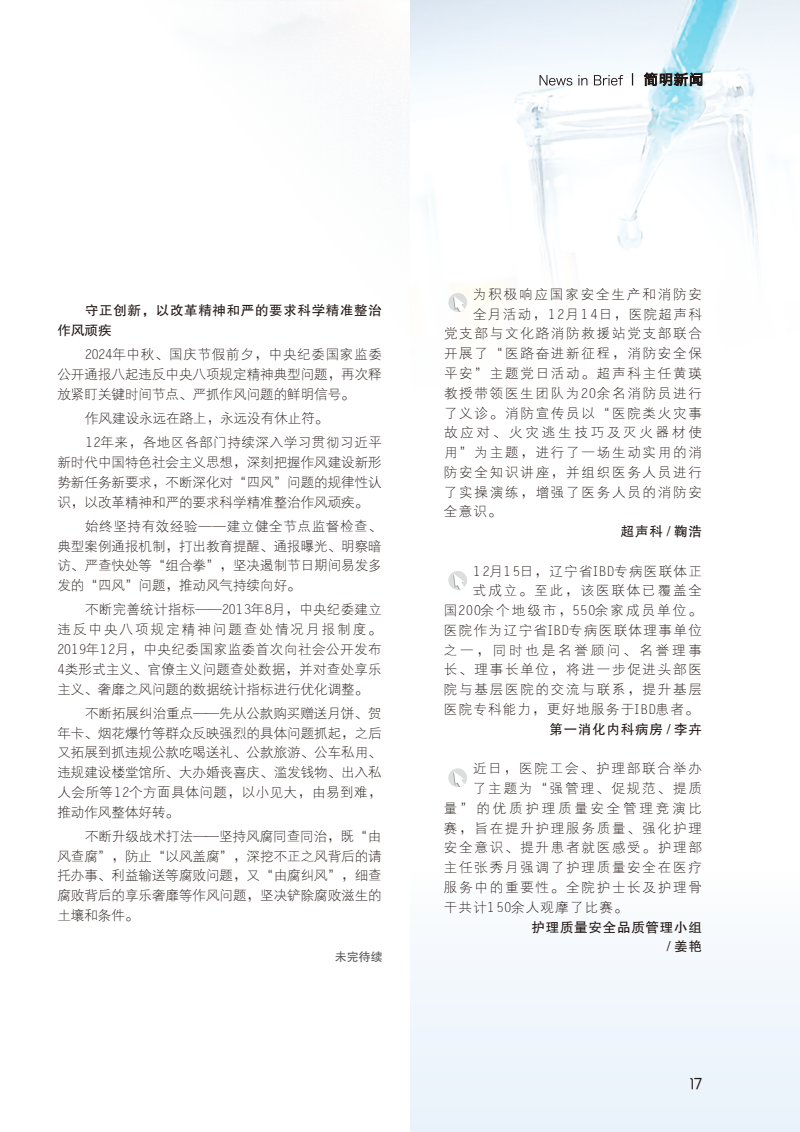
<style>
.page{position:relative;width:800px;height:1132px;background:#fff}
.page>*{position:absolute;margin:0;border:0;box-sizing:border-box;transform-origin:0 0}
.t1{font:13.5px/19.8px "FZXDXJW GB1 0";letter-spacing:.09em;color:#231916;text-align:justify}
.t2{font:13.5px "FZXDXJW GB1 0";letter-spacing:.13em;color:#231916}
.t3{font:13.5px/19.8px "FZXDXJW GB1 0";letter-spacing:.12em;color:#231916;text-align:right}
.t4{font:13.5px/19.8px "FZHTJW GB1 0";letter-spacing:.05em;color:#231916}
.t5{font:13.5px "FZXDXJW GB1 0";letter-spacing:.14em;color:#231916}
.t6{font:13.5px/24.3px "FZXDXJW GB1 0";letter-spacing:.045em;color:#231916}
.t7{font:13.5px "FZXDXJW GB1 0";letter-spacing:.205em;color:#231916}
.t8{font:13.5px "Zekton";color:#231916}
.t9{font:12px "FZHTJW GB1 0";color:#595857}
.s1{font-family:"FZHTJW GB1 0"}
</style>
<div class="page">
<svg style="left:411px;top:0;width:388px;height:305px"></svg>
<div style="left:411px;top:811px;width:388px;height:320px;background:#f3f8fc"></div>
<div style="left:448px;top:293px;width:19px;height:19px;background:#dcdddd;border-radius:50%"></div>
<svg style="left:453px;top:296px;width:14px;height:16px"></svg>
<svg style="left:448px;top:570px;width:19px;height:19px"></svg>
<svg style="left:453px;top:573px;width:14px;height:16px"></svg>
<div style="left:448px;top:768px;width:19px;height:19px;background:#dcdddd;border-radius:50%"></div>
<svg style="left:453px;top:771px;width:14px;height:16px"></svg>
<svg style="left:643px;top:72px;width:59px;height:15px"></svg>
<svg style="left:631px;top:73px;width:2px;height:12px"></svg>
<svg style="left:539px;top:75px;width:84px;height:10px"></svg>
<p class="t4" style="left:57px;top:301px;width:326px;text-indent:28px">守正创新，以改革精神和严的要求科学精准整治作风顽疾</p>
<p class="t1" style="left:57px;top:345px;width:326px;text-indent:28px">2024年中秋、国庆节假前夕，中央纪委国家监委公开通报八起违反中央八项规定精神典型问题，再次释放紧盯关键时间节点、严抓作风问题的鲜明信号。</p>
<p class="t6" style="left:85px;top:406px;width:298px">作风建设永远在路上，永远没有休止符。<br>12年来，各地区各部门持续深入学习贯彻习近平</p>
<p class="t1" style="left:57px;top:452px;width:325px">新时代中国特色社会主义思想，深刻把握作风建设新形势新任务新要求，不断深化对“四风”问题的规律性认识，以改革精神和严的要求科学精准整治作风顽疾。</p>
<p class="t1" style="left:57px;top:516px;width:326px;text-indent:28px">始终坚持有效经验——建立健全节点监督检查、典型案例通报机制，打出教育提醒、通报曝光、明察暗访、严查快处等“组合拳”，坚决遏制节日期间易发多发的“四风”问题，推动风气持续向好。</p>
<p class="t1" style="left:57px;top:600px;width:326px;text-indent:28px">不断完善统计指标——2013年8月，中央纪委建立违反中央八项规定精神问题查处情况月报制度。2019年12月，中央纪委国家监委首次向社会公开发布4类形式主义、官僚主义问题查处数据，并对查处享乐主义、奢靡之风问题的数据统计指标进行优化调整。</p>
<p class="t1" style="left:57px;top:703px;width:326px;text-indent:28px">不断拓展纠治重点——先从公款购买赠送月饼、贺年卡、烟花爆竹等群众反映强烈的具体问题抓起，之后又拓展到抓违规公款吃喝送礼、公款旅游、公车私用、违规建设楼堂馆所、大办婚丧喜庆、滥发钱物、出入私人会所等12个方面具体问题，以小见大，由易到难，推动作风整体好转。</p>
<p class="t1" style="left:57px;top:826px;width:325px;text-indent:28px">不断升级战术打法——坚持风腐同查同治，既“由风查腐”，防止“以风盖腐”，深挖不正之风背后的请托办事、利益输送等腐败问题，又“由腐纠风”，细查腐败背后的享乐奢靡等作风问题，坚决铲除腐败滋生的土壤和条件。</p>
<p class="t9" style="left:334px;top:949px;width:49px">未完待续</p>
<p class="t5" style="left:473px;top:287px;width:230px">为积极响应国家安全生产和消防安</p>
<p class="t1" style="left:473px;top:304px;width:230px">全月活动，12月14日，医院超声科</p>
<p class="t2" style="left:444px;top:326px;width:259px">党支部与文化路消防救援站党支部联合</p>
<p class="t2" style="left:444px;top:346px;width:259px">开展了“医路奋进新征程，消防安全保</p>
<p class="t2" style="left:444px;top:366px;width:259px">平安”主题党日活动。超声科主任黄瑛</p>
<p class="t2" style="left:444px;top:386px;width:259px">教授带领医生团队为20余名消防员进行</p>
<p class="t2" style="left:444px;top:405px;width:259px">了义诊。消防宣传员以“医院类火灾事</p>
<p class="t7" style="left:444px;top:425px;width:259px">故应对、火灾逃生技巧及灭火器材使</p>
<p class="t2" style="left:444px;top:445px;width:259px">用”为主题，进行了一场生动实用的消</p>
<p class="t2" style="left:444px;top:464px;width:259px">防安全知识讲座，并组织医务人员进行</p>
<p class="t2" style="left:444px;top:484px;width:259px">了实操演练，增强了医务人员的消防安</p>
<p class="t1" style="left:444px;top:502px;width:59px">全意识。</p>
<p class="t4" style="left:620px;top:521px;width:82px">超声科 / 鞠浩</p>
<p class="t3" style="left:444px;top:561px;width:259px">12月15日，辽宁省IBD专病医联体正<br>式成立。至此，该医联体已覆盖全国200余个地级市，550余家成员单位。医院作为辽宁省IBD专病医联体理事单位之一，同时也是名誉顾问、名誉理事长、理事长单位，将进一步促进头部医院与基层医院的交流与联系，提升基层医院专科能力，更好地服务于IBD患者。<span class="s1">第一消化内科病房 / 李卉</span></p>
<p class="t5" style="left:472px;top:761px;width:230px">近日，医院工会、护理部联合举办</p>
<p class="t5" style="left:472px;top:780px;width:230px">了主题为“强管理、促规范、提质</p>
<p class="t7" style="left:444px;top:800px;width:259px">量”的优质护理质量安全管理竞演比</p>
<p class="t2" style="left:444px;top:820px;width:259px">赛，旨在提升护理服务质量、强化护理</p>
<p class="t2" style="left:444px;top:840px;width:259px">安全意识、提升患者就医感受。护理部</p>
<p class="t2" style="left:444px;top:859px;width:259px">主任张秀月强调了护理质量安全在医疗</p>
<p class="t2" style="left:443px;top:879px;width:259px">服务中的重要性。全院护士长及护理骨</p>
<p class="t1" style="left:443px;top:897px;width:185px">干共计150余人观摩了比赛。</p>
<p class="t4" style="left:531px;top:916px;width:172px">护理质量安全品质管理小组</p>
<p class="t4" style="left:666px;top:936px;width:37px">/ 姜艳</p>
<p class="t8" style="left:689px;top:1077px;width:14px">17</p>
</div>
